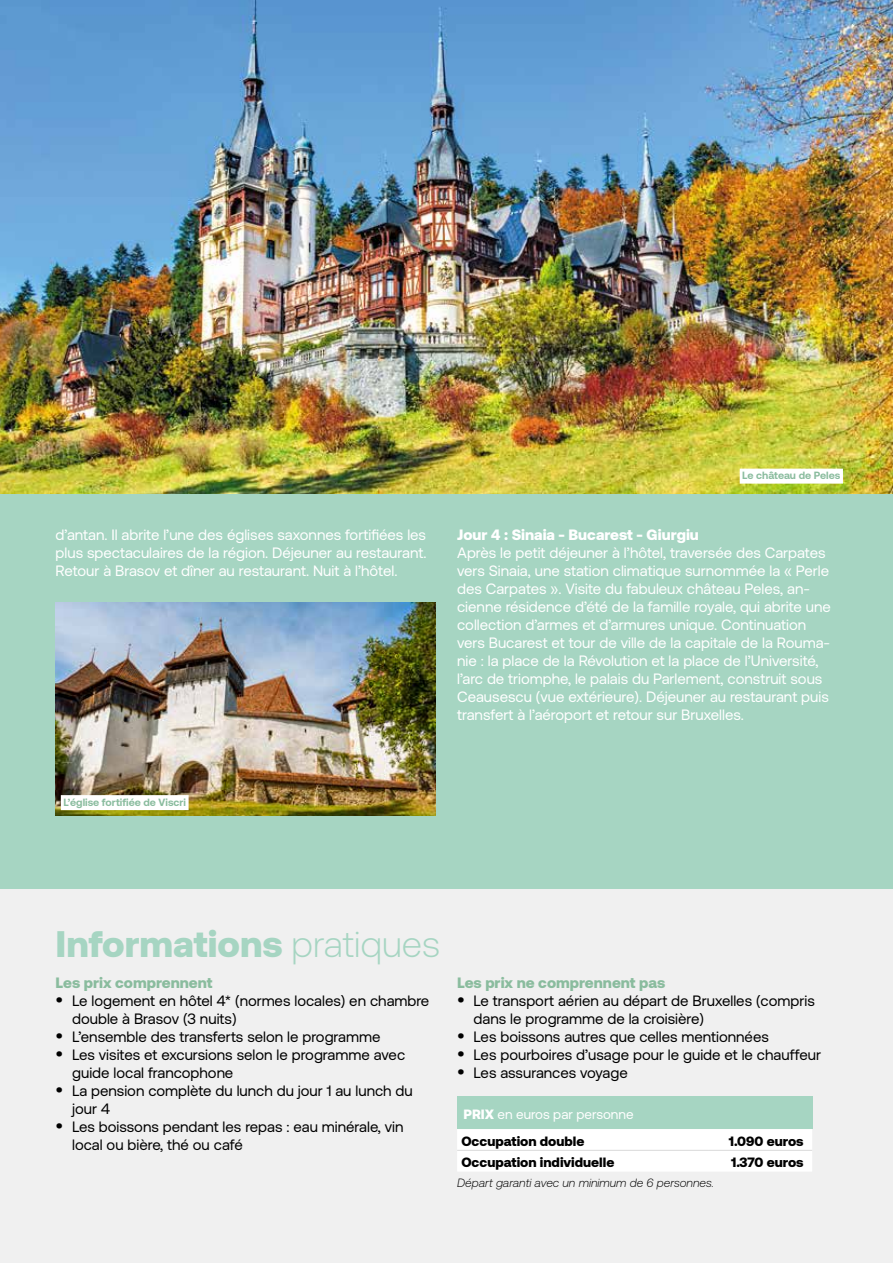
<style>
.page{position:relative;width:893px;height:1263px;background:#fff}
.page>*{position:absolute;margin:0;border:0;box-sizing:border-box;transform-origin:0 0}
.t1{font:900 36.9px "Aeonik";color:#a6d5c2}
.t2{font:15px/18px "Aeonik";color:#fff;text-align:justify}
.t3{font:15px/18px "Aeonik";color:#000}
.t4{font:900 15px "Aeonik";color:#8abc9e}
.t5{font:900 15px "Aeonik";color:#fff}
.t6{font:900 13.5px "Aeonik";color:#000}
.t7{font:13.5px/27px "Aeonik";color:#fff}
.t8{font:italic 300 12px "Aeonik";color:#000}
.t9{font:700 10.5px "Aeonik";color:#8abc9e}
.s1{font-weight:300}
.s2{font-weight:500;font-size:18px}
.s3{font-weight:900}
.s4{font-weight:900;color:#000}
</style>
<div class="page">
<img style="left:0;top:0;width:893px;height:494px">
<div style="left:0;top:494px;width:893px;height:423px;background:#a6d5c2"></div>
<div style="left:0;top:890px;width:893px;height:373px;background:#f0f0f0"></div>
<div style="left:457px;top:1097px;width:355px;height:32px;background:#a6d5c2"></div>
<div style="left:457px;top:1129px;width:355px;height:42px;background:#fff"></div>
<hr style="left:457px;top:1150px;width:251px;height:1px;background:#d9dada">
<hr style="left:708px;top:1150px;width:104px;height:1px;background:#d9dada">
<img style="left:56px;top:602px;width:380px;height:213px">
<div style="left:61px;top:795px;width:128px;height:15px;background:#fff"></div>
<div style="left:740px;top:469px;width:103px;height:15px;background:#fff"></div>
<p class="t9" style="left:742px;top:469px;width:100px">Le château de Peles</p>
<p class="t2" style="left:56px;top:526px;width:372px">d’antan. Il abrite l’une des églises saxonnes fortifiées les plus spectaculaires de la région. Déjeuner au restaurant.<br>Retour à Brasov et dîner au restaurant. Nuit à l’hôtel.</p>
<p class="t5" style="left:457px;top:526px;width:243px">Jour 4 : Sinaia - Bucarest - Giurgiu</p>
<p class="t2" style="left:457px;top:544px;width:375px;text-align:left">Après le petit déjeuner à l’hôtel, traversée des Carpates vers Sinaia, une station climatique surnommée la « Perle des Carpates ». Visite du fabuleux château Peles, an&shy;cienne résidence d’été de la famille royale, qui abrite une collection d’armes et d’armures unique. Continuation vers Bucarest et tour de ville de la capitale de la Rouma&shy;nie : la place de la Révolution et la place de l’Université, l’arc de triomphe, le palais du Parlement, construit sous Ceausescu (vue extérieure). Déjeuner au restaurant puis transfert à l’aéroport et retour sur Bruxelles.</p>
<p class="t9" style="left:63px;top:796px;width:124px">L’église fortifiée de Viscri</p>
<h1 class="t1" style="left:56px;top:923px;width:386px">Informations <span class="s1">pratiques</span></h1>
<p class="t4" style="left:56px;top:974px;width:159px">Les prix comprennent</p>
<p class="t3" style="left:72px;top:992px;width:359px;text-indent:-17px"><span class="s2">•</span> Le logement en hôtel 4* (normes locales) en chambre double à Brasov (3 nuits)</p>
<p class="t3" style="left:56px;top:1028px;width:326px"><span class="s2">•</span> L’ensemble des transferts selon le programme</p>
<p class="t3" style="left:72px;top:1046px;width:335px;text-indent:-17px"><span class="s2">•</span> Les visites et excursions selon le programme avec guide local francophone</p>
<p class="t3" style="left:72px;top:1082px;width:342px;text-indent:-17px"><span class="s2">•</span> La pension complète du lunch du jour 1 au lunch du jour 4</p>
<p class="t3" style="left:72px;top:1118px;width:333px;text-indent:-17px"><span class="s2">•</span> Les boissons pendant les repas : eau minérale, vin local ou bière, thé ou café</p>
<p class="t4" style="left:457px;top:974px;width:210px">Les prix ne comprennent pas</p>
<p class="t3" style="left:474px;top:992px;width:343px;text-indent:-17px"><span class="s2">•</span> Le transport aérien au départ de Bruxelles (compris dans le programme de la croisière)</p>
<p class="t3" style="left:457px;top:1028px;width:313px"><span class="s2">•</span> Les boissons autres que celles mentionnées</p>
<p class="t3" style="left:457px;top:1046px;width:365px"><span class="s2">•</span> Les pourboires d’usage pour le guide et le chauffeur</p>
<p class="t3" style="left:457px;top:1064px;width:172px"><span class="s2">•</span> Les assurances voyage</p>
<p class="t7" style="left:461px;top:1101px;width:174px"><span class="s3">PRIX</span> en euros par personne<br><span class="s4">Occupation double</span></p>
<p class="t6" style="left:729px;top:1133px;width:76px">1.090 euros</p>
<p class="t6" style="left:461px;top:1155px;width:155px">Occupation individuelle</p>
<p class="t6" style="left:731px;top:1155px;width:74px">1.370 euros</p>
<p class="t8" style="left:457px;top:1176px;width:258px">Départ garanti avec un minimum de 6 personnes.</p>
</div>
